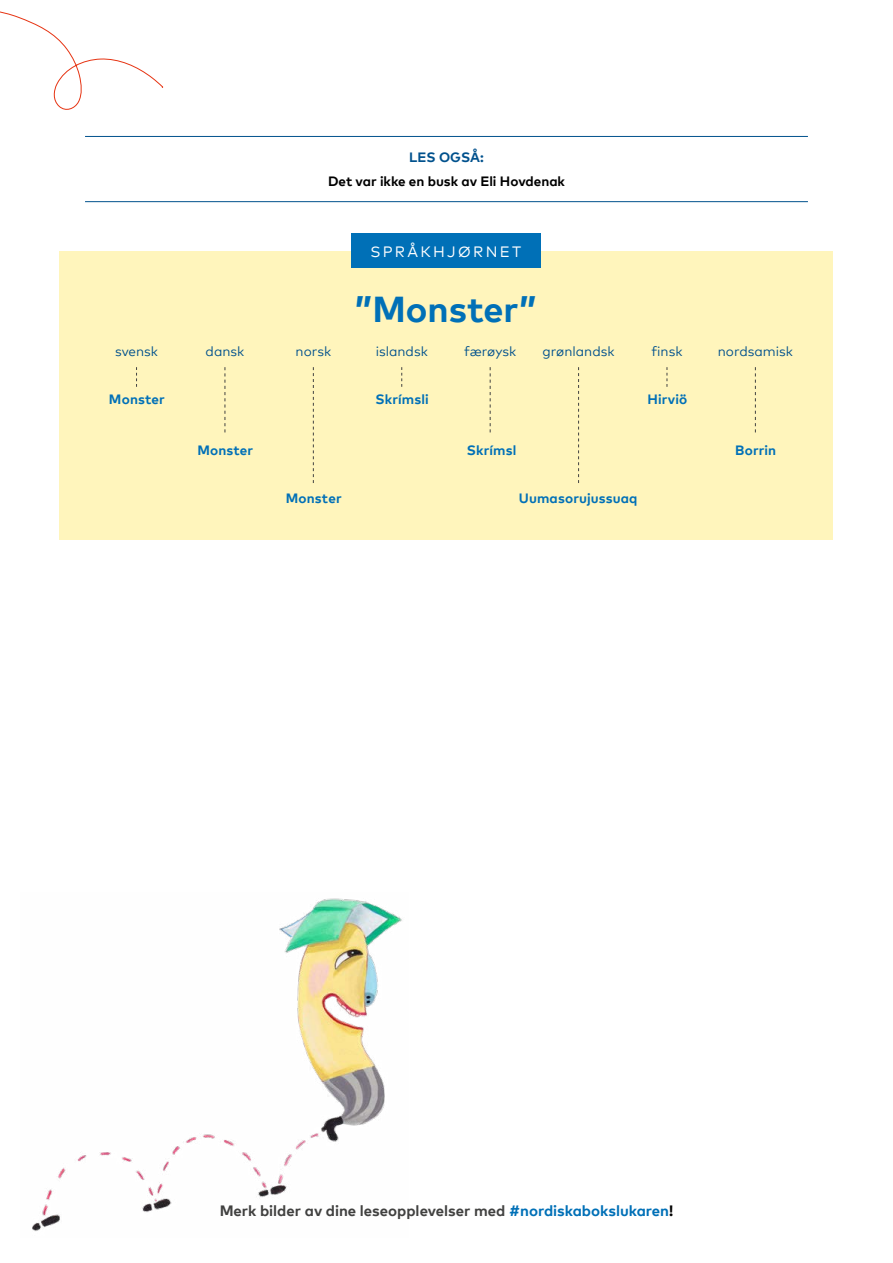
<style>
.page{position:relative;width:893px;height:1263px;background:#fff}
.page>*{position:absolute;margin:0;border:0;box-sizing:border-box;transform-origin:0 0}
.t1{font:700 36px "Mark Pro";color:#0070b7}
.Footer_tagline{font:700 15px "Mark Pro";color:#424241}
.t2{font:15px "Mark Pro";letter-spacing:.15em;color:#fff}
.t3{font:700 13.5px "Mark Pro";letter-spacing:.01em;color:#0070b7}
.t4{font:13.5px "Mark Pro";color:#00518d}
.P_9_bold_tagline{font:700 13.5px "Mark Pro";color:#000}
.P_9_bold_tagline-2{font:700 13.5px "Mark Pro";letter-spacing:.005em;color:#00518d}
.s1{color:#0070b7}
.s2{color:#000}
</style>
<div class="page">
<div style="left:59px;top:251px;width:774px;height:288px;background:#fff5bc"></div>
<div style="left:351px;top:234px;width:190px;height:34px;background:#0070b7"></div>
<svg style="left:136px;top:367px;width:1px;height:20px"></svg>
<svg style="left:401px;top:367px;width:1px;height:20px"></svg>
<svg style="left:667px;top:367px;width:1px;height:20px"></svg>
<svg style="left:225px;top:367px;width:1px;height:65px"></svg>
<svg style="left:490px;top:367px;width:1px;height:65px"></svg>
<svg style="left:755px;top:367px;width:1px;height:65px"></svg>
<svg style="left:313px;top:367px;width:1px;height:116px"></svg>
<svg style="left:578px;top:367px;width:1px;height:116px"></svg>
<svg style="left:0;top:11px;width:164px;height:99px"></svg>
<hr style="left:85px;top:136px;width:723px;height:1px;background:#00518d">
<hr style="left:85px;top:201px;width:723px;height:1px;background:#00518d">
<img style="left:32px;top:898px;width:370px;height:333px">
<p class="P_9_bold_tagline-2" style="left:409px;top:147px;width:76px">LES OGSÅ:</p>
<p class="P_9_bold_tagline" style="left:328px;top:171px;width:238px">Det var ikke en busk av Eli Hovdenak</p>
<p class="t2" style="left:371px;top:240px;width:152px">SPRÅKHJØRNET</p>
<h1 class="t1" style="left:355px;top:282px;width:183px">”Monster”</h1>
<p class="t4" style="left:115px;top:341px;width:45px">svensk</p>
<p class="t4" style="left:206px;top:341px;width:40px">dansk</p>
<p class="t4" style="left:296px;top:341px;width:37px">norsk</p>
<p class="t4" style="left:376px;top:341px;width:54px">islandsk</p>
<p class="t4" style="left:464px;top:341px;width:54px">færøysk</p>
<p class="t4" style="left:543px;top:341px;width:73px">grønlandsk</p>
<p class="t4" style="left:651px;top:341px;width:33px">finsk</p>
<p class="t4" style="left:718px;top:341px;width:77px">nordsamisk</p>
<p class="t3" style="left:109px;top:389px;width:57px">Monster</p>
<p class="t3" style="left:376px;top:389px;width:55px">Skrímsli</p>
<p class="t3" style="left:647px;top:389px;width:41px">Hirviö</p>
<p class="t3" style="left:197px;top:440px;width:57px">Monster</p>
<p class="t3" style="left:467px;top:440px;width:51px">Skrímsl</p>
<p class="t3" style="left:735px;top:440px;width:43px">Borrin</p>
<p class="t3" style="left:286px;top:488px;width:57px">Monster</p>
<p class="t3" style="left:519px;top:488px;width:120px">Uumasorujussuaq</p>
<p class="Footer_tagline" style="left:220px;top:1199px;width:455px">Merk bilder av dine leseopplevelser med <span class="s1">#nordiskabokslukaren</span><span class="s2">!</span></p>
</div>
